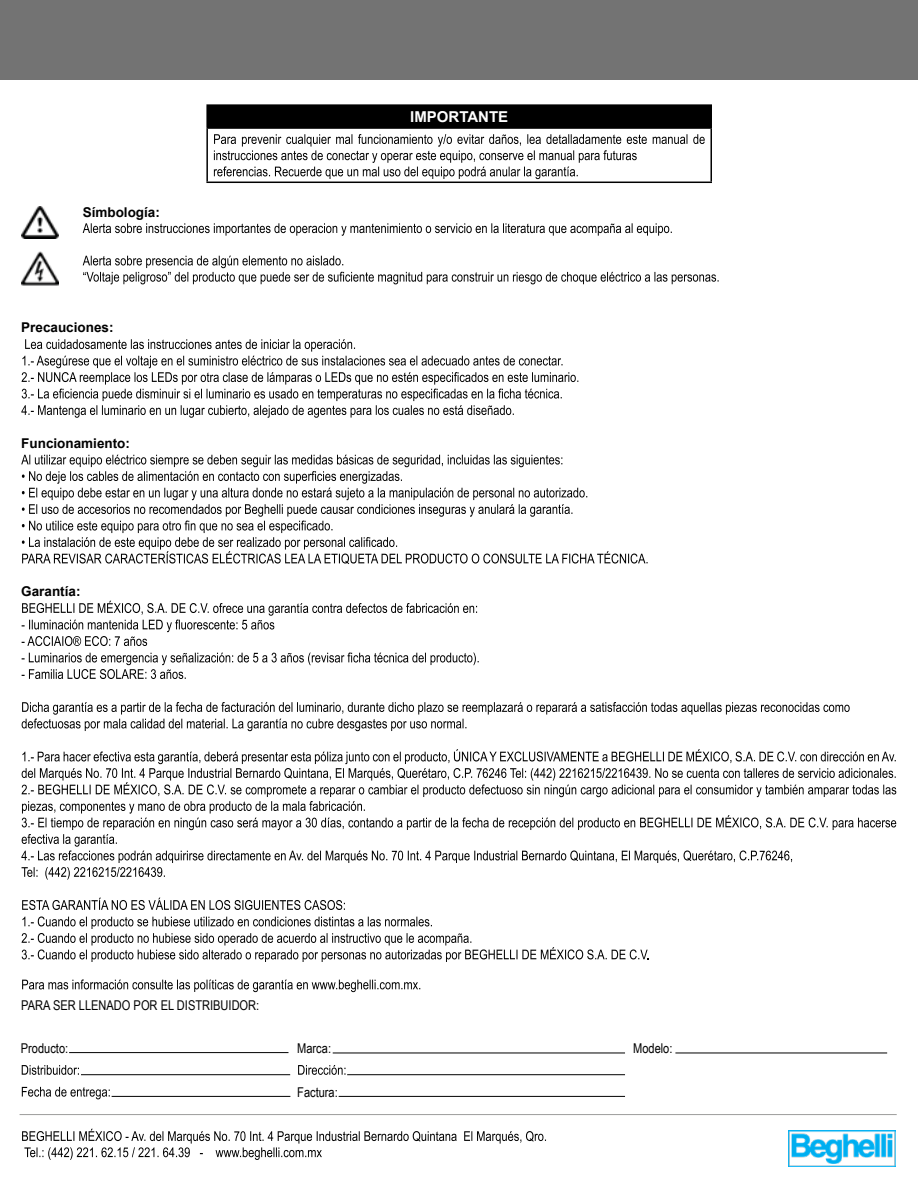
<style>
.page{position:relative;width:918px;height:1188px;background:#fff}
.page>*{position:absolute;margin:0;border:0;box-sizing:border-box;transform-origin:0 0}
.t1{font:700 15px "Arial";color:#fff}
.t2{font:13.5px "Arial Narrow";color:#000}
.t3{font:700 13.5px "Arial";color:#000}
</style>
<div class="page">
<div style="left:0;top:0;width:918px;height:80px;background:#737373"></div>
<svg style="left:22px;top:1129px;width:524px;height:31px"></svg>
<img style="left:789px;top:1131px;width:106px;height:36px">
<img style="left:21px;top:206px;width:37px;height:33px">
<img style="left:21px;top:251px;width:37px;height:35px">
<svg style="left:83px;top:223px;width:589px;height:13px"></svg>
<svg style="left:83px;top:256px;width:636px;height:28px"></svg>
<svg style="left:21px;top:339px;width:557px;height:79px"></svg>
<svg style="left:21px;top:455px;width:627px;height:109px"></svg>
<svg style="left:22px;top:601px;width:455px;height:45px"></svg>
<svg style="left:22px;top:653px;width:457px;height:26px"></svg>
<svg style="left:22px;top:702px;width:828px;height:29px"></svg>
<svg style="left:21px;top:749px;width:875px;height:131px"></svg>
<svg style="left:22px;top:898px;width:323px;height:12px"></svg>
<svg style="left:22px;top:916px;width:627px;height:46px"></svg>
<svg style="left:22px;top:979px;width:398px;height:13px"></svg>
<div style="left:207px;top:105px;width:504px;height:23px;background:#000"></div>
<hr style="left:206px;top:104px;width:506px;height:2px;background:#000">
<hr style="left:206px;top:106px;width:2px;height:21px;background:#000">
<hr style="left:710px;top:106px;width:2px;height:21px;background:#000">
<hr style="left:206px;top:127px;width:506px;height:2px;background:#000">
<hr style="left:206px;top:129px;width:2px;height:53px;background:#000">
<hr style="left:710px;top:129px;width:2px;height:53px;background:#000">
<hr style="left:206px;top:182px;width:506px;height:1px;background:#000">
<svg style="left:214px;top:134px;width:491px;height:45px"></svg>
<hr style="left:20px;top:1114px;width:877px;height:1px;background:#9d9d9c">
<svg style="left:22px;top:1065px;width:57px;height:10px"></svg>
<svg style="left:298px;top:1065px;width:48px;height:10px"></svg>
<svg style="left:22px;top:1087px;width:88px;height:12px"></svg>
<hr style="left:69px;top:1052px;width:219px;height:1px;background:#000">
<hr style="left:81px;top:1074px;width:209px;height:1px;background:#000">
<hr style="left:112px;top:1096px;width:178px;height:1px;background:#000">
<hr style="left:333px;top:1053px;width:292px;height:1px;background:#000">
<hr style="left:675px;top:1053px;width:212px;height:1px;background:#000">
<hr style="left:347px;top:1074px;width:278px;height:1px;background:#000">
<hr style="left:339px;top:1096px;width:286px;height:1px;background:#000">
<p class="t3" style="left:83px;top:203px;width:79px">Símbología:</p>
<p class="t3" style="left:21px;top:319px;width:94px">Precauciones:</p>
<p class="t3" style="left:21px;top:434px;width:110px">Funcionamiento:</p>
<p class="t3" style="left:21px;top:583px;width:61px">Garantía:</p>
<p class="t1" style="left:410px;top:107px;width:100px">IMPORTANTE</p>
<p class="t2" style="left:21px;top:996px;width:240px">PARA SER LLENADO POR EL DISTRIBUIDOR:</p>
<p class="t2" style="left:21px;top:1038px;width:49px">Producto:</p>
<p class="t2" style="left:297px;top:1038px;width:35px">Marca:</p>
<p class="t2" style="left:633px;top:1038px;width:41px">Modelo:</p>
<p class="t2" style="left:297px;top:1082px;width:42px">Factura:</p>
</div>
